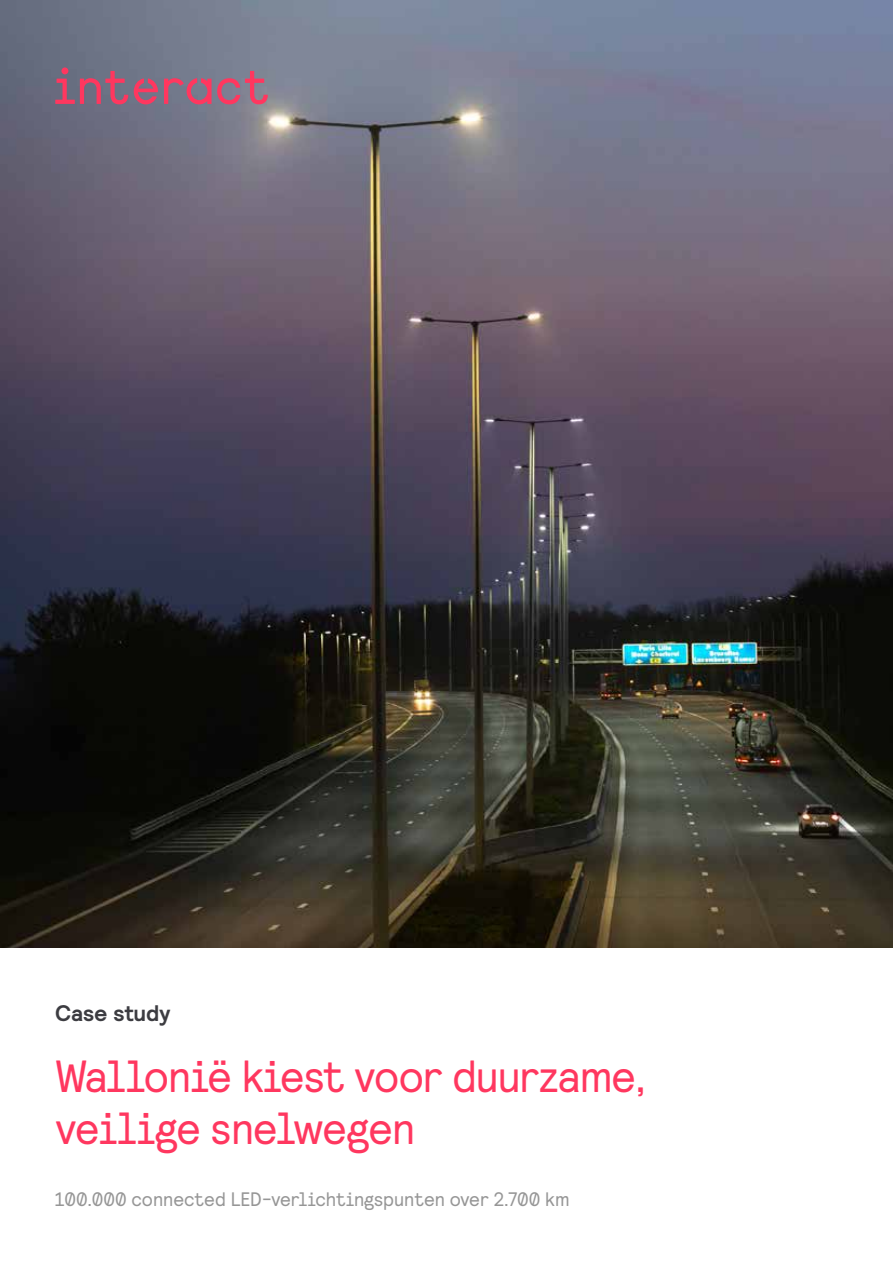
<style>
.page{position:relative;width:893px;height:1263px;background:#fff}
.page>*{position:absolute;margin:0;border:0;box-sizing:border-box;transform-origin:0 0}
.t1{font:45px/52.5px "Signify Relative Faux";letter-spacing:-.02em;color:#ff375f}
.t2{font:700 22.5px "Signify Relative";letter-spacing:-.005em;color:#3c3c41}
.t3{font:19.5px "Signify Relative Faux";letter-spacing:-.005em;color:#969696}
</style>
<div class="page">
<img style="left:0;top:0;width:893px;height:947px">
<svg style="left:55px;top:67px;width:213px;height:37px;background:#97677e"></svg>
<p class="t2" style="left:55px;top:998px;width:117px">Case study</p>
<h1 class="t1" style="left:56px;top:1048px;width:592px">Wallonië kiest voor duurzame, veilige snelwegen</h1>
<p class="t3" style="left:55px;top:1186px;width:516px">100.000 connected LED-verlichtingspunten over 2.700 km</p>
</div>
